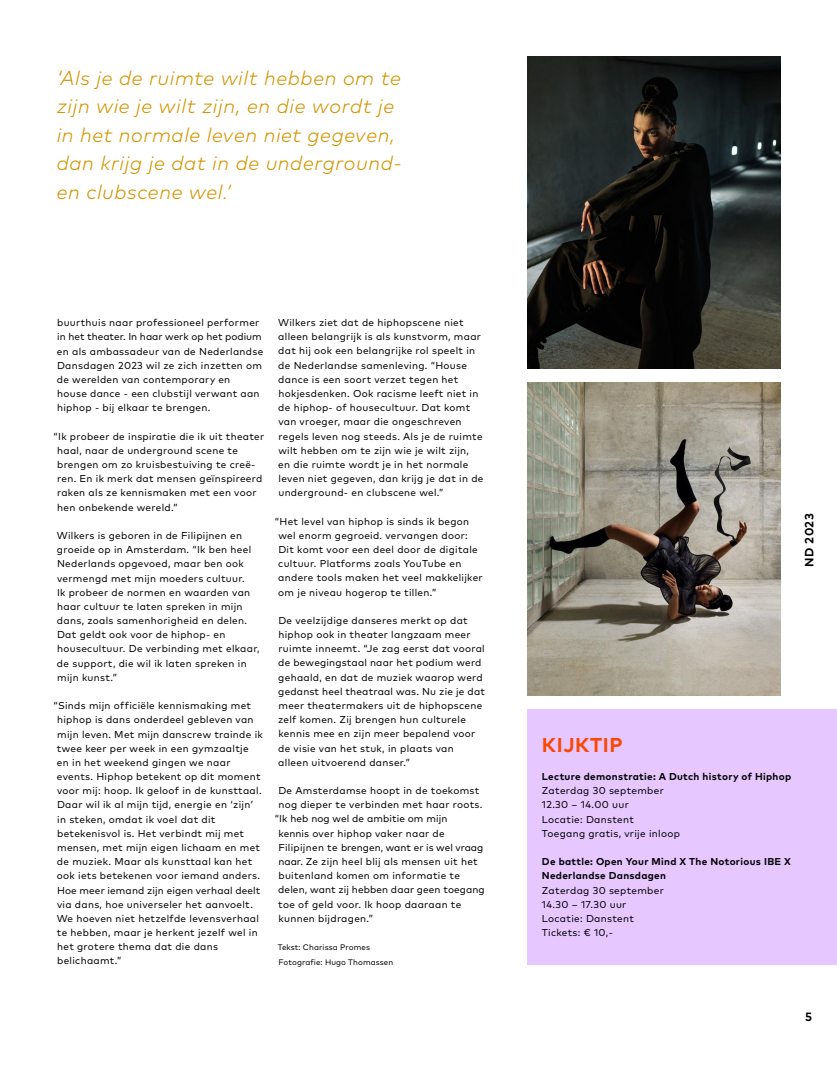
<style>
.page{position:relative;width:837px;height:1078px;background:#fff}
.page>*{position:absolute;margin:0;border:0;box-sizing:border-box;transform-origin:0 0}
.t1{font:italic 300 20px/28.3px "Mark Pro";letter-spacing:.03em;color:#d29500}
.t2{font:700 20px "Mark Pro";letter-spacing:.03em;color:#fb4700}
.t3{font:700 12px "Mark Pro";letter-spacing:.055em;color:#000}
.t4{font:10px/14.2px "Mark Pro";letter-spacing:.03em;color:#000}
.t5{font:700 10px/14.2px "Mark Pro";letter-spacing:.03em;color:#000}
.t6{font:10px "Mark Pro";letter-spacing:.01em;color:#000}
.t7{font:10px "Mark Pro";color:#000}
.t8{font:8px/14.2px "Mark Pro";letter-spacing:.01em;color:#000}
</style>
<div class="page">
<img style="left:527px;top:57px;width:253px;height:312px">
<img style="left:527px;top:383px;width:253px;height:311px">
<div style="left:527px;top:709px;width:309px;height:255px;background:#e6c7ff"></div>
<h1 class="t1" style="left:57px;top:62px;width:346px">‘Als je de ruimte wilt hebben om te zijn wie je wilt zijn, en die wordt je in het normale leven niet gegeven, dan krijg je dat in de underground&shy;en clubscene wel.’</h1>
<p class="t4" style="left:57px;top:315px;width:208px">buurthuis naar professioneel performer in het theater. In haar werk op het podium en als ambassadeur van de Nederlandse Dansdagen 2023 wil ze zich inzetten om de werelden van contemporary en<br>house dance - een clubstijl verwant aan hiphop - bij elkaar te brengen.</p>
<p class="t4" style="left:57px;top:428px;width:209px;text-indent:-4px">“Ik probeer de inspiratie die ik uit theater haal, naar de underground scene te brengen om zo kruisbestuiving te creë&shy;ren. En ik merk dat mensen geïnspireerd raken als ze kennismaken met een voor hen onbekende wereld.”</p>
<p class="t4" style="left:57px;top:527px;width:204px">Wilkers is geboren in de Filipijnen en groeide op in Amsterdam. “Ik ben heel Nederlands opgevoed, maar ben ook vermengd met mijn moeders cultuur.<br>Ik probeer de normen en waarden van haar cultuur te laten spreken in mijn dans, zoals samenhorigheid en delen.<br>Dat geldt ook voor de hiphop- en housecultuur. De verbinding met elkaar, de support, die wil ik laten spreken in mijn kunst.”</p>
<p class="t4" style="left:57px;top:697px;width:207px;text-indent:-3px">“Sinds mijn officiële kennismaking met hiphop is dans onderdeel gebleven van mijn leven. Met mijn danscrew trainde ik twee keer per week in een gymzaaltje en in het weekend gingen we naar events. Hiphop betekent op dit moment voor mij: hoop. Ik geloof in de kunsttaal.<br>Daar wil ik al mijn tijd, energie en ‘zijn’ in steken, omdat ik voel dat dit betekenisvol is. Het verbindt mij met mensen, met mijn eigen lichaam en met de muziek. Maar als kunsttaal kan het ook iets betekenen voor iemand anders.<br>Hoe meer iemand zijn eigen verhaal deelt via dans, hoe universeler het aanvoelt.<br>We hoeven niet hetzelfde levensverhaal te hebben, maar je herkent jezelf wel in het grotere thema dat die dans belichaamt.”</p>
<p class="t4" style="left:278px;top:314px;width:207px">Wilkers ziet dat de hiphopscene niet alleen belangrijk is als kunstvorm, maar dat hij ook een belangrijke rol speelt in de Nederlandse samenleving. “House dance is een soort verzet tegen het hokjesdenken. Ook racisme leeft niet in de hiphop- of housecultuur. Dat komt van vroeger, maar die ongeschreven regels leven nog steeds. Als je de ruimte wilt hebben om te zijn wie je wilt zijn,<br>en die ruimte wordt je in het normale leven niet gegeven, dan krijg je dat in de underground- en clubscene wel.”</p>
<p class="t4" style="left:278px;top:513px;width:206px;text-indent:-3px">“Het level van hiphop is sinds ik begon wel enorm gegroeid. vervangen door:<br>Dit komt voor een deel door de digitale cultuur. Platforms zoals YouTube en andere tools maken het veel makkelijker om je niveau hogerop te tillen.”</p>
<p class="t4" style="left:278px;top:612px;width:208px">De veelzijdige danseres merkt op dat hiphop ook in theater langzaam meer ruimte inneemt. “Je zag eerst dat vooral de bewegingstaal naar het podium werd gehaald, en dat de muziek waarop werd gedanst heel theatraal was. Nu zie je dat meer theatermakers uit de hiphopscene zelf komen. Zij brengen hun culturele kennis mee en zijn meer bepalend voor de visie van het stuk, in plaats van alleen uitvoerend danser.”</p>
<p class="t4" style="left:278px;top:782px;width:202px">De Amsterdamse hoopt in de toekomst</p>
<p class="t4" style="left:278px;top:796px;width:205px">nog dieper te verbinden met haar roots.</p>
<p class="t6" style="left:275px;top:811px;width:174px">“Ik heb nog wel de ambitie om mijn</p>
<p class="t4" style="left:278px;top:825px;width:168px">kennis over hiphop vaker naar de</p>
<p class="t7" style="left:278px;top:839px;width:206px">Filipijnen te brengen, want er is wel vraag</p>
<p class="t4" style="left:278px;top:853px;width:201px">naar. Ze zijn heel blij als mensen uit het</p>
<p class="t4" style="left:278px;top:867px;width:183px">buitenland komen om informatie te</p>
<p class="t6" style="left:278px;top:882px;width:208px">delen, want zij hebben daar geen toegang</p>
<p class="t4" style="left:278px;top:895px;width:184px">toe of geld voor. Ik hoop daaraan te</p>
<p class="t4" style="left:278px;top:910px;width:96px">kunnen bijdragen.”</p>
<p class="t8" style="left:277px;top:939px;width:117px">Tekst: Charissa Promes<br>Fotografie: Hugo Thomassen</p>
<p class="t3" style="left:799px;top:567px;width:56px;rotate:-90deg">ND 2023</p>
<h1 class="t2" style="left:541px;top:729px;width:82px">KIJKTIP</h1>
<p class="t5" style="left:541px;top:768px;width:251px">Lecture demonstratie: A Dutch history of Hiphop</p>
<p class="t4" style="left:541px;top:782px;width:139px">Zaterdag 30 september<br>12.30 – 14.00 uur<br>Locatie: Danstent<br>Toegang gratis, vrije inloop</p>
<p class="t5" style="left:541px;top:853px;width:250px">De battle: Open Your Mind X The Notorious IBE X<br>Nederlandse Dansdagen</p>
<p class="t4" style="left:541px;top:881px;width:123px">Zaterdag 30 september<br>14.30 – 17.30 uur<br>Locatie: Danstent<br>Tickets: € 10,-</p>
<p class="t3" style="left:804px;top:1007px;width:8px">5</p>
</div>
